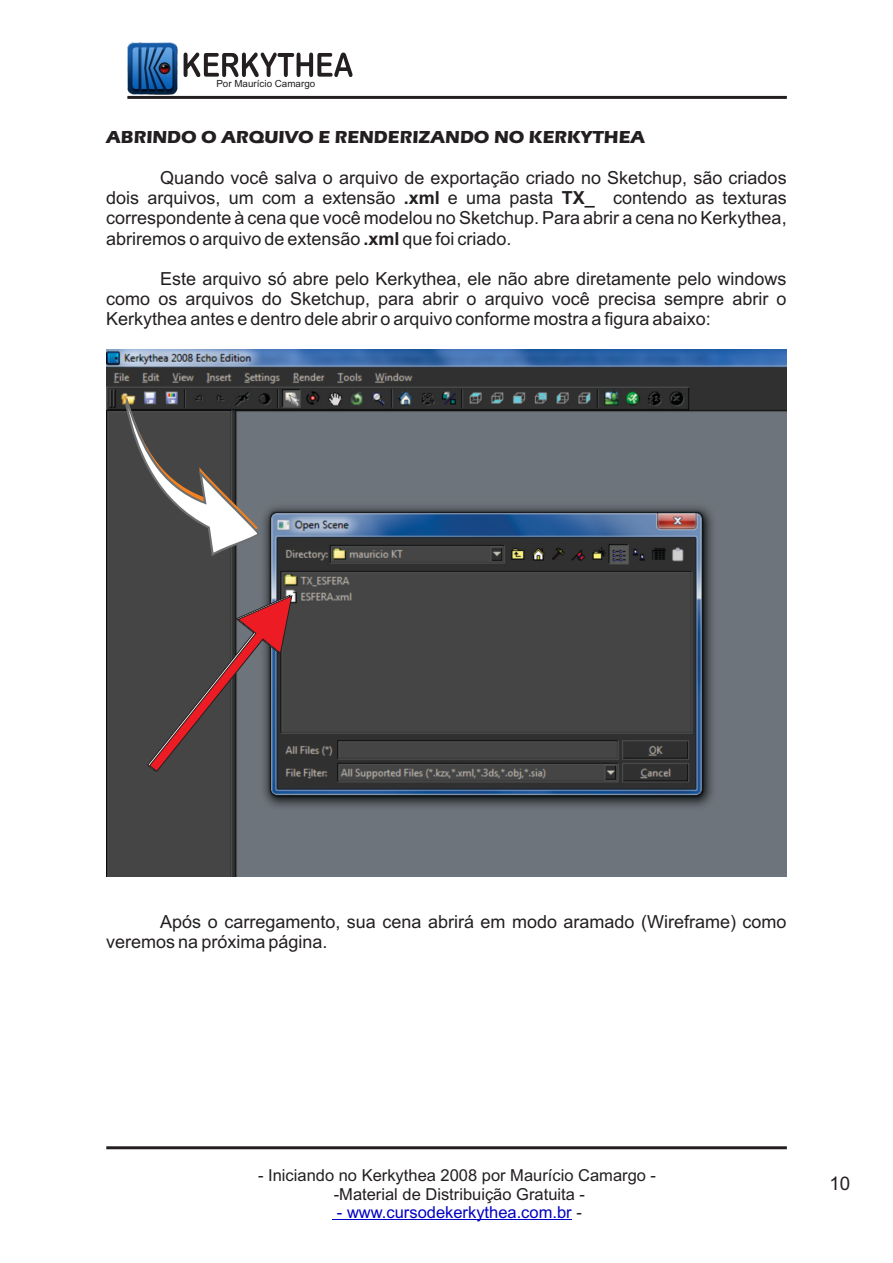
<style>
.page{position:relative;width:893px;height:1263px;background:#fff}
.page>*{position:absolute;margin:0;border:0;box-sizing:border-box;transform-origin:0 0}
.t1{font:18.75px "Arial";color:#231f20}
.t2{font:18px/20.1px "Arial";color:#231f20;text-align:justify}
.t3{font:700 18px "Eras ITC";color:#231f20}
.t4{font:16.5px/18.5px "Arial";color:#231f20;text-align:center}
.t5{font:16.5px "Arial";color:#0000c4}
.t6{font:9.9px "Arial";color:#231f20}
.s1{font-weight:700}
.s2{color:#231f20}
</style>
<div class="page">
<img style="left:127px;top:42px;width:51px;height:52px">
<svg style="left:184px;top:53px;width:168px;height:24px"></svg>
<hr style="left:127px;top:96px;width:660px;height:3px;background:#231f20">
<hr style="left:332px;top:1219px;width:240px;height:1px;background:#0000c4">
<hr style="left:106px;top:1146px;width:681px;height:3px;background:#231f20">
<img style="left:106px;top:349px;width:681px;height:527px">
<svg style="left:124px;top:395px;width:138px;height:163px;background:#656464"></svg>
<svg style="left:147px;top:594px;width:146px;height:178px;background:#5b484c"></svg>
<p class="t6" style="left:216px;top:80px;width:100px">Por Maurício Camargo</p>
<p class="t3" style="left:106px;top:130px;width:540px">ABRINDO O ARQUIVO E RENDERIZANDO NO KERKYTHEA</p>
<p class="t2" style="left:106px;top:170px;width:682px;text-indent:54px">Quando você salva o arquivo de exportação criado no Sketchup, são criados dois arquivos, um com a extensão <span class="s1">.xml</span> e uma pasta <span class="s1">TX_</span> contendo as texturas correspondente à cena que você modelou no Sketchup. Para abrir a cena no Kerkythea, abriremos o arquivo de extensão <span class="s1">.xml</span> que foi criado.</p>
<p class="t2" style="left:106px;top:270px;width:682px;text-indent:54px">Este arquivo só abre pelo Kerkythea, ele não abre diretamente pelo windows como os arquivos do Sketchup, para abrir o arquivo você precisa sempre abrir o Kerkythea antes e dentro dele abrir o arquivo conforme mostra a figura abaixo:</p>
<p class="t2" style="left:106px;top:914px;width:682px;text-indent:54px">Após o carregamento, sua cena abrirá em modo aramado (Wireframe) como veremos na próxima página.</p>
<p class="t4" style="left:258px;top:1168px;width:399px">- Iniciando no Kerkythea 2008 por Maurício Camargo - -Material de Distribuição Gratuita -</p>
<p class="t5" style="left:337px;top:1206px;width:246px">- www.cursodekerkythea.com.br <span class="s2">-</span></p>
<p class="t1" style="left:829px;top:1176px;width:22px">10</p>
</div>
